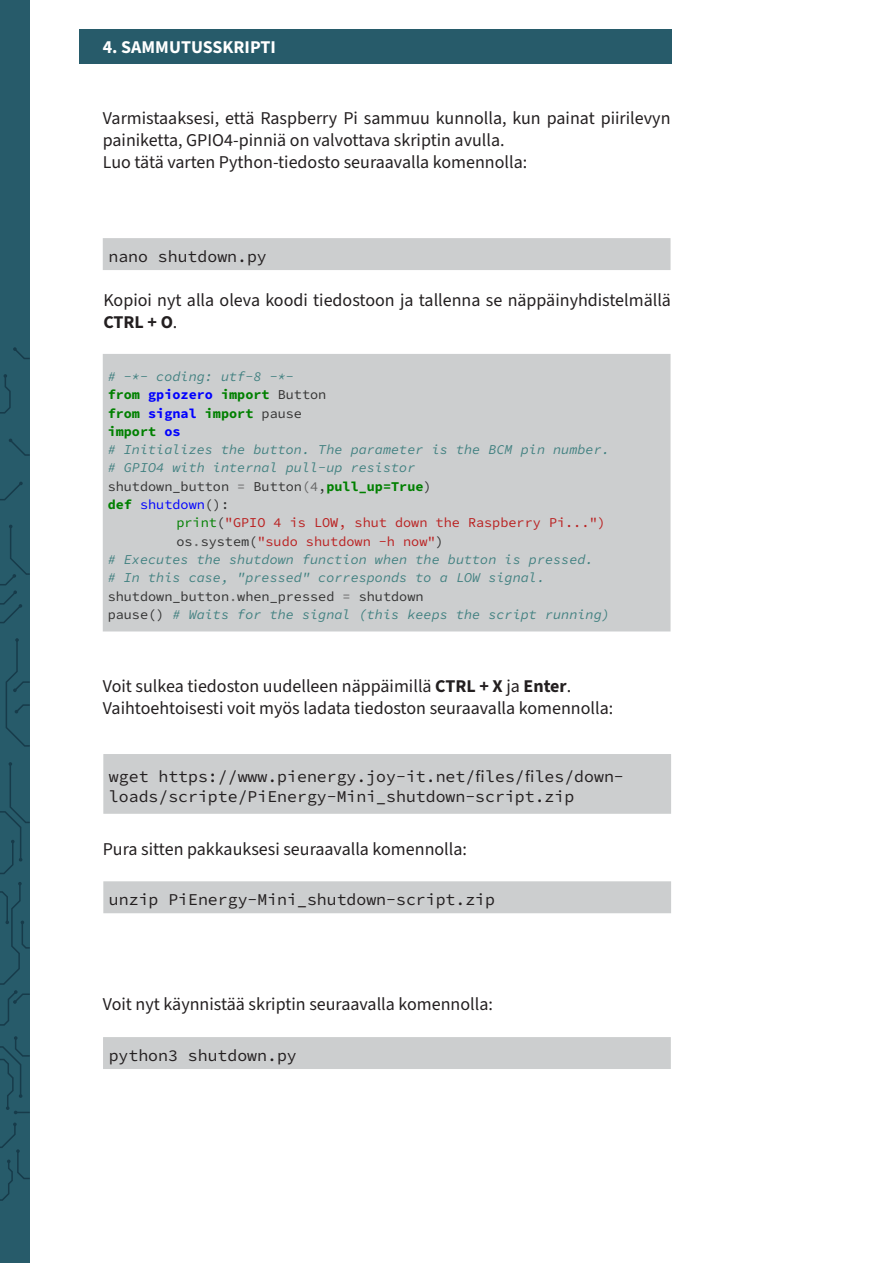
<style>
.page{position:relative;width:893px;height:1263px;background:#fff}
.page>*{position:absolute;margin:0;border:0;box-sizing:border-box;transform-origin:0 0}
.t1{font:18px/21.6px "Source Sans 3";color:#231f20}
.t2{font:700 18px "Source Sans 3";color:#fff}
.t3{font:16.5px/19.8px "Source Code Pro";color:#231f20}
.HTML_Preformatted{font:italic 13.5px "Source Code Pro";color:#408080}
.HTML_Preformatted-2{font:13.5px "Source Code Pro";color:#333}
.HTML_Preformatted-3{font:13.5px "Source Code Pro";color:#ba2121}
.HTML_Preformatted-4{font:700 13.5px "Source Code Pro";color:#008000}
.HTML_Preformatted-5{font:13.5px "Source Code Pro";color:#00f}
.s1{font-weight:700}
.s2{color:#00f}
.s3{font-weight:400;color:#333}
.s4{color:#666}
.s5{font-weight:700;color:#008000}
.s6{color:#333}
.s7{color:#008000}
.s8{font-style:normal;color:#333}
</style>
<div class="page">
<div style="left:0;top:0;width:30px;height:1263px;background:#275b6a"></div>
<svg style="left:0;top:1122px;width:30px;height:79px"></svg>
<svg style="left:0;top:1036px;width:30px;height:78px"></svg>
<svg style="left:0;top:882px;width:30px;height:144px"></svg>
<svg style="left:0;top:762px;width:30px;height:112px"></svg>
<svg style="left:5px;top:638px;width:25px;height:109px"></svg>
<svg style="left:0;top:525px;width:30px;height:99px"></svg>
<svg style="left:0;top:482px;width:23px;height:19px"></svg>
<svg style="left:9px;top:438px;width:21px;height:18px"></svg>
<svg style="left:0;top:374px;width:11px;height:40px"></svg>
<svg style="left:13px;top:347px;width:17px;height:12px"></svg>
<div style="left:80px;top:30px;width:592px;height:34px;background:#275b6a"></div>
<div style="left:103px;top:238px;width:567px;height:32px;background:#cccecf"></div>
<div style="left:103px;top:354px;width:567px;height:277px;background:#cccecf"></div>
<div style="left:103px;top:754px;width:568px;height:60px;background:#cccecf"></div>
<div style="left:103px;top:881px;width:568px;height:32px;background:#cccecf;border:2px solid #cccecf"></div>
<div style="left:103px;top:1037px;width:568px;height:32px;background:#cccecf"></div>
<p class="t2" style="left:103px;top:35px;width:175px">4. SAMMUTUSSKRIPTI</p>
<p class="t1" style="left:103px;top:108px;width:569px">Varmistaaksesi, että Raspberry Pi sammuu kunnolla, kun painat piirilevyn painiketta, GPIO4-pinniä on valvottava skriptin avulla.</p>
<p class="t1" style="left:103px;top:151px;width:426px">Luo tätä varten Python-tiedosto seuraavalla komennolla:</p>
<p class="t3" style="left:108px;top:247px;width:160px">nano shutdown.py</p>
<p class="t1" style="left:103px;top:289px;width:569px">Kopioi nyt alla oleva koodi tiedostoon ja tallenna se näppäinyhdistelmällä<br><span class="s1">CTRL + O</span>.</p>
<p class="HTML_Preformatted" style="left:108px;top:367px;width:188px"># -*- coding: utf-8 -*-</p>
<p class="HTML_Preformatted-4" style="left:108px;top:385px;width:220px">from <span class="s2">gpiozero</span> import <span class="s3">Button</span></p>
<p class="HTML_Preformatted-4" style="left:108px;top:403px;width:196px">from <span class="s2">signal</span> import <span class="s3">pause</span></p>
<p class="HTML_Preformatted-4" style="left:108px;top:421px;width:74px">import <span class="s2">os</span></p>
<p class="HTML_Preformatted" style="left:108px;top:440px;width:504px"># Initializes the button. The parameter is the BCM pin number.</p>
<p class="HTML_Preformatted" style="left:108px;top:458px;width:309px"># GPIO4 with internal pull-up resistor</p>
<p class="HTML_Preformatted-2" style="left:108px;top:476px;width:325px">shutdown_button <span class="s4">=</span> Button<span class="s4">(4</span>,<span class="s5">pull_up=True</span>)</p>
<p class="HTML_Preformatted-5" style="left:108px;top:495px;width:123px"><span class="s5">def</span> shutdown<span class="s6">():</span></p>
<p class="HTML_Preformatted-3" style="left:176px;top:513px;width:431px"><span class="s7">print</span><span class="s6">(</span>"GPIO 4 is LOW, shut down the Raspberry Pi...")</p>
<p class="HTML_Preformatted-3" style="left:176px;top:531px;width:269px"><span class="s6">os</span><span class="s4">.</span><span class="s6">system(</span>"sudo shutdown -h now"<span class="s6">)</span></p>
<p class="HTML_Preformatted" style="left:108px;top:550px;width:488px"># Executes the shutdown function when the button is pressed.</p>
<p class="HTML_Preformatted" style="left:108px;top:568px;width:439px"># In this case, "pressed" corresponds to a LOW signal.</p>
<p class="HTML_Preformatted-2" style="left:108px;top:586px;width:317px">shutdown_button<span class="s4">.</span>when_pressed <span class="s4">=</span> shutdown</p>
<p class="HTML_Preformatted" style="left:108px;top:604px;width:504px"><span class="s8">pause()</span> # Waits for the signal (this keeps the script running)</p>
<p class="t1" style="left:103px;top:676px;width:470px">Voit sulkea tiedoston uudelleen näppäimillä <span class="s1">CTRL + X</span> ja <span class="s1">Enter</span>.</p>
<p class="t1" style="left:103px;top:697px;width:512px">Vaihtoehtoisesti voit myös ladata tiedoston seuraavalla komennolla:</p>
<p class="t3" style="left:109px;top:767px;width:516px">wget https://www.pienergy.joy-it.net/files/files/down&shy;loads/scripte/PiEnergy-Mini_shutdown-script.zip</p>
<p class="t1" style="left:103px;top:838px;width:366px">Pura sitten pakkauksesi seuraavalla komennolla:</p>
<p class="t3" style="left:109px;top:890px;width:388px">unzip PiEnergy-Mini_shutdown-script.zip</p>
<p class="t1" style="left:103px;top:993px;width:392px">Voit nyt käynnistää skriptin seuraavalla komennolla:</p>
<p class="t3" style="left:109px;top:1046px;width:190px">python3 shutdown.py</p>
</div>
